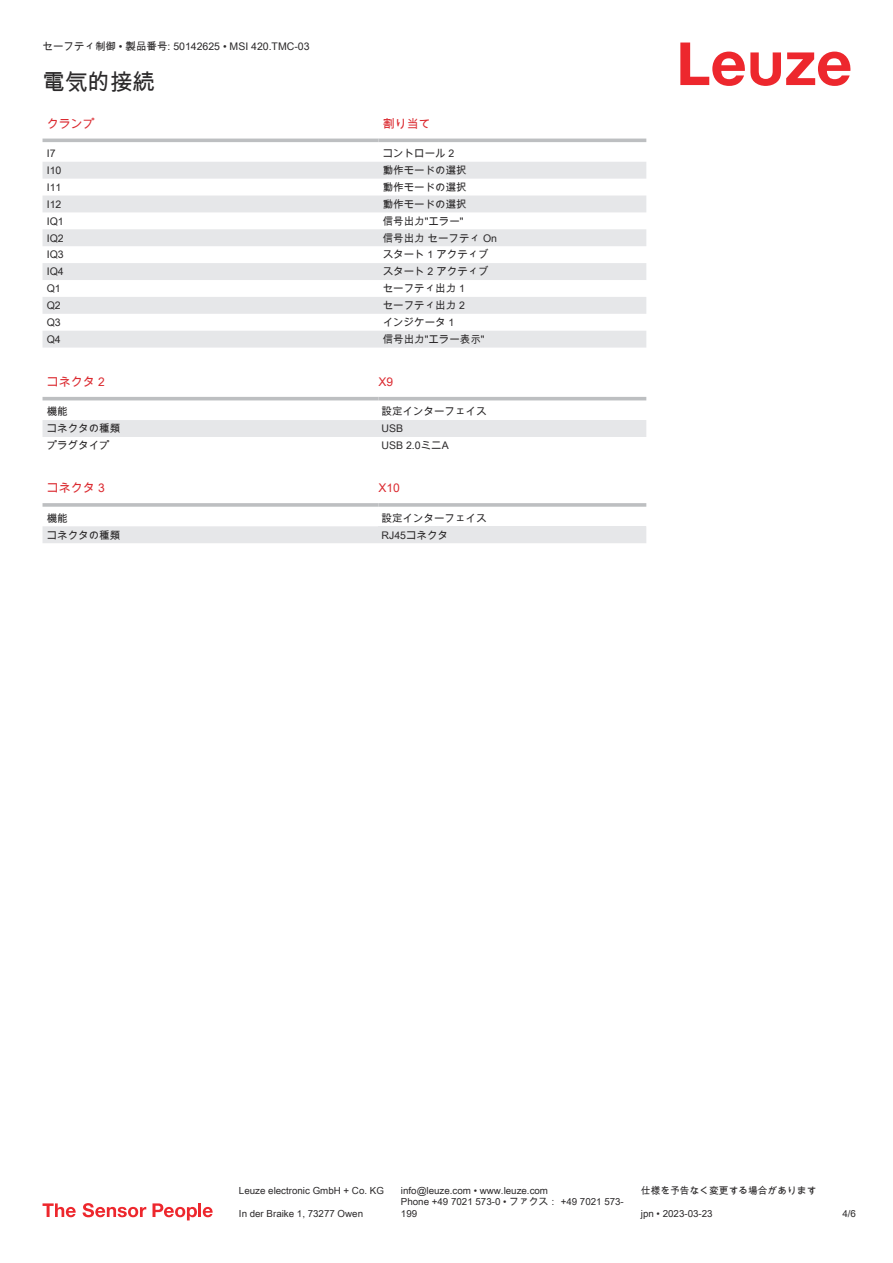
<style>
.page{position:relative;width:893px;height:1263px;background:#fff}
.page>*{position:absolute;margin:0;border:0;box-sizing:border-box;transform-origin:0 0}
.t1{font:22.5px "Arial Unicode MS";color:#2b292a}
.t2{font:12px "Arial Unicode MS";color:#db2a30}
.t3{font:10.5px "Arial Unicode MS";color:#2b292a}
.t4{font:9.75px/11.7px "Arial Unicode MS";color:#2b292a}
</style>
<div class="page">
<svg style="left:680px;top:43px;width:170px;height:43px"></svg>
<svg style="left:43px;top:138px;width:603px;height:1px"></svg>
<svg style="left:43px;top:162px;width:603px;height:186px;fill:#e6e7e9"></svg>
<hr style="left:43px;top:139px;width:335px;height:3px;background:#bdbfc1">
<hr style="left:378px;top:139px;width:268px;height:3px;background:#bdbfc1">
<svg style="left:43px;top:400px;width:603px;height:1px"></svg>
<div style="left:43px;top:420px;width:335px;height:17px;background:#e6e7e9"></div>
<hr style="left:43px;top:397px;width:335px;height:3px;background:#bdbfc1">
<hr style="left:378px;top:397px;width:268px;height:3px;background:#bdbfc1">
<div style="left:378px;top:420px;width:268px;height:17px;background:#e6e7e9"></div>
<div style="left:43px;top:526px;width:335px;height:17px;background:#e6e7e9"></div>
<svg style="left:43px;top:503px;width:335px;height:4px"></svg>
<hr style="left:378px;top:503px;width:268px;height:4px;background:#c6c7c9">
<div style="left:378px;top:526px;width:268px;height:17px;background:#e6e7e9"></div>
<svg style="left:43px;top:1203px;width:33px;height:14px"></svg>
<svg style="left:83px;top:1203px;width:63px;height:14px"></svg>
<svg style="left:153px;top:1203px;width:44px;height:17px"></svg>
<hr style="left:198px;top:1203px;width:3px;height:14px;background:#ed272d">
<svg style="left:203px;top:1207px;width:10px;height:10px"></svg>
<p class="t3" style="left:43px;top:39px;width:269px">セーフティ制御 • 製品番号: 50142625 • MSI 420.TMC-03</p>
<h1 class="t1" style="left:43px;top:66px;width:114px">電気的接続</h1>
<p class="t2" style="left:47px;top:115px;width:49px">クランプ</p>
<p class="t2" style="left:383px;top:115px;width:49px">割り当て</p>
<p class="t3" style="left:47px;top:146px;width:10px">I7</p>
<p class="t3" style="left:383px;top:146px;width:73px">コントロール 2</p>
<p class="t3" style="left:47px;top:163px;width:16px">I10</p>
<p class="t3" style="left:383px;top:163px;width:85px">動作モードの選択</p>
<p class="t3" style="left:47px;top:179px;width:16px">I11</p>
<p class="t3" style="left:383px;top:179px;width:85px">動作モードの選択</p>
<p class="t3" style="left:47px;top:196px;width:16px">I12</p>
<p class="t3" style="left:383px;top:196px;width:85px">動作モードの選択</p>
<p class="t3" style="left:47px;top:213px;width:18px">IQ1</p>
<p class="t3" style="left:383px;top:213px;width:82px">信号出力"エラー"</p>
<p class="t3" style="left:47px;top:230px;width:18px">IQ2</p>
<p class="t3" style="left:383px;top:230px;width:116px">信号出力 セーフティ On</p>
<p class="t3" style="left:47px;top:247px;width:18px">IQ3</p>
<p class="t3" style="left:383px;top:247px;width:108px">スタート 1 アクティブ</p>
<p class="t3" style="left:47px;top:264px;width:18px">IQ4</p>
<p class="t3" style="left:383px;top:264px;width:108px">スタート 2 アクティブ</p>
<p class="t3" style="left:47px;top:281px;width:16px">Q1</p>
<p class="t3" style="left:383px;top:281px;width:84px">セーフティ出力 1</p>
<p class="t3" style="left:47px;top:298px;width:16px">Q2</p>
<p class="t3" style="left:383px;top:298px;width:84px">セーフティ出力 2</p>
<p class="t3" style="left:47px;top:315px;width:16px">Q3</p>
<p class="t3" style="left:383px;top:315px;width:73px">インジケータ 1</p>
<p class="t3" style="left:47px;top:332px;width:16px">Q4</p>
<p class="t3" style="left:383px;top:332px;width:103px">信号出力"エラー表示"</p>
<p class="t2" style="left:47px;top:373px;width:60px">コネクタ 2</p>
<p class="t2" style="left:378px;top:373px;width:16px">X9</p>
<p class="t3" style="left:47px;top:404px;width:22px">機能</p>
<p class="t3" style="left:382px;top:404px;width:106px">設定インターフェイス</p>
<p class="t3" style="left:47px;top:421px;width:75px">コネクタの種類</p>
<p class="t3" style="left:382px;top:421px;width:23px">USB</p>
<p class="t3" style="left:47px;top:438px;width:64px">プラグタイプ</p>
<p class="t3" style="left:382px;top:438px;width:69px">USB 2.0ミニA</p>
<p class="t2" style="left:47px;top:479px;width:60px">コネクタ 3</p>
<p class="t2" style="left:378px;top:479px;width:23px">X10</p>
<p class="t3" style="left:47px;top:510px;width:22px">機能</p>
<p class="t3" style="left:382px;top:510px;width:106px">設定インターフェイス</p>
<p class="t3" style="left:47px;top:527px;width:75px">コネクタの種類</p>
<p class="t3" style="left:382px;top:527px;width:68px">RJ45コネクタ</p>
<p class="t4" style="left:239px;top:1184px;width:146px">Leuze electronic GmbH + Co. KG</p>
<p class="t4" style="left:401px;top:1184px;width:149px">info@leuze.com • www.leuze.com</p>
<p class="t4" style="left:641px;top:1184px;width:177px">仕様を予告なく変更する場合があります</p>
<p class="t4" style="left:239px;top:1207px;width:126px">In der Braike 1, 73277 Owen</p>
<p class="t4" style="left:401px;top:1196px;width:224px">Phone +49 7021 573-0 • ファクス： +49 7021 573-<br>199</p>
<p class="t4" style="left:641px;top:1207px;width:73px">jpn • 2023-03-23</p>
<p class="t4" style="left:842px;top:1207px;width:15px">4 /6</p>
</div>
